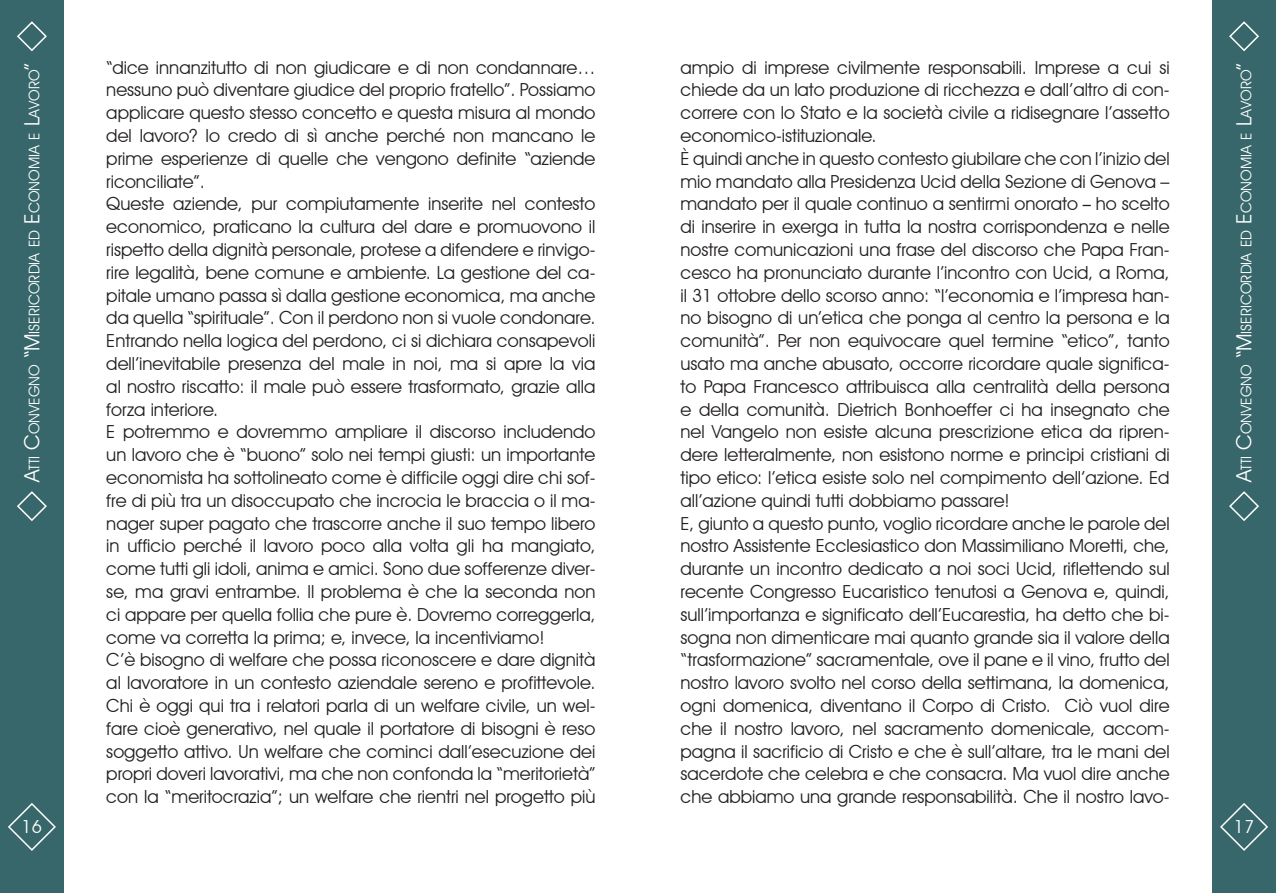
<style>
.page{position:relative;width:1276px;height:893px;background:#fff}
.page>*{position:absolute;margin:0;border:0;box-sizing:border-box;transform-origin:0 0}
.t1{font:18px/22.8px "Avant Garde IT Cby BT";color:#231f20;text-align:justify}
.t2{font:18px "Avant Garde IT Cby BT";color:#fff}
.t3{font:14.7px "Avant Garde IT Cby BT";color:#fff}
.s1{font-size:21px}
.s2{font-family:"Calibri";font-size:16.5px}
</style>
<div class="page">
<div style="left:0;top:0;width:64px;height:893px;background:#37676a"></div>
<svg style="left:17px;top:21px;width:30px;height:31px"></svg>
<svg style="left:17px;top:491px;width:30px;height:30px"></svg>
<svg style="left:8px;top:803px;width:48px;height:48px"></svg>
<div style="left:1212px;top:0;width:64px;height:893px;background:#37676a"></div>
<svg style="left:1229px;top:21px;width:30px;height:31px"></svg>
<svg style="left:1229px;top:491px;width:30px;height:30px"></svg>
<svg style="left:1220px;top:803px;width:48px;height:48px"></svg>
<p class="t3" style="left:25px;top:482px;width:421px;rotate:-90deg"><span class="s1">A</span>tti <span class="s1">C</span>onvegno <span class="s1">“M</span> isericordia ed <span class="s1">E</span> conomia e <span class="s1">L</span>avoro<span class="s1">”</span></p>
<p class="t2" style="left:22px;top:816px;width:22px">16</p>
<p class="t1" style="left:106px;top:56px;width:491px">“dice innanzitutto di non giudicare e di non condannare… nessuno può diventare giudice del proprio fratello”. Possiamo applicare questo stesso concetto e questa misura al mondo del lavoro? Io credo di sì anche perché non mancano le prime esperienze di quelle che vengono definite “aziende riconciliate”.</p>
<p class="t1" style="left:106px;top:192px;width:491px">Queste aziende, pur compiutamente inserite nel contesto economico, praticano la cultura del dare e promuovono il rispetto della dignità personale, protese a difendere e rinvigo&shy;rire legalità, bene comune e ambiente. La gestione del ca&shy;pitale umano passa sì dalla gestione economica, ma anche da quella “spirituale”. Con il perdono non si vuole condonare.<br>Entrando nella logica del perdono, ci si dichiara consapevoli dell’inevitabile presenza del male in noi, ma si apre la via al nostro riscatto: il male può essere trasformato, grazie alla forza interiore.</p>
<p class="t1" style="left:106px;top:420px;width:491px">E potremmo e dovremmo ampliare il discorso includendo un lavoro che è “buono” solo nei tempi giusti: un importante economista ha sottolineato come è difficile oggi dire chi sof&shy;fre di più tra un disoccupato che incrocia le braccia o il ma&shy;nager super pagato che trascorre anche il suo tempo libero in ufficio perché il lavoro poco alla volta gli ha mangiato, come tutti gli idoli, anima e amici. Sono due sofferenze diver&shy;se, ma gravi entrambe. Il problema è che la seconda non ci appare per quella follia che pure è. Dovremo correggerla, come va corretta la prima; e, invece, la incentiviamo!</p>
<p class="t1" style="left:106px;top:648px;width:491px">C’è bisogno di welfare che possa riconoscere e dare dignità al lavoratore in un contesto aziendale sereno e profittevole.<br>Chi è oggi qui tra i relatori parla di un welfare civile, un wel&shy;fare cioè generativo, nel quale il portatore di bisogni è reso soggetto attivo. Un welfare che cominci dall’esecuzione dei propri doveri lavorativi, ma che non confonda la “meritorietà” con la “meritocrazia”; un welfare che rientri nel progetto più</p>
<p class="t1" style="left:680px;top:56px;width:490px">ampio di imprese civilmente responsabili. Imprese a cui si chiede da un lato produzione di ricchezza e dall’altro di con&shy;correre con lo Stato e la società civile a ridisegnare l’assetto economico-istituzionale.</p>
<p class="t1" style="left:680px;top:147px;width:491px">È quindi anche in questo contesto giubilare che con l’inizio del mio mandato alla Presidenza Ucid della Sezione di Genova – mandato per il quale continuo a sentirmi onorato <span class="s2">–</span> ho scelto di inserire in exerga in tutta la nostra corrispondenza e nelle nostre comunicazioni una frase del discorso che Papa Fran&shy;cesco ha pronunciato durante l’incontro con Ucid, a Roma, il 31 ottobre dello scorso anno: “l’economia e l’impresa han&shy;no bisogno di un’etica che ponga al centro la persona e la comunità”. Per non equivocare quel termine “etico”, tanto usato ma anche abusato, occorre ricordare quale significa&shy;to Papa Francesco attribuisca alla centralità della persona e della comunità. Dietrich Bonhoeffer ci ha insegnato che nel Vangelo non esiste alcuna prescrizione etica da ripren&shy;dere letteralmente, non esistono norme e principi cristiani di tipo etico: l’etica esiste solo nel compimento dell’azione. Ed all’azione quindi tutti dobbiamo passare!</p>
<p class="t1" style="left:680px;top:512px;width:491px">E, giunto a questo punto, voglio ricordare anche le parole del nostro Assistente Ecclesiastico don Massimiliano Moretti, che, durante un incontro dedicato a noi soci Ucid, riflettendo sul recente Congresso Eucaristico tenutosi a Genova e, quindi, sull’importanza e significato dell’Eucarestia, ha detto che bi&shy;sogna non dimenticare mai quanto grande sia il valore della “trasformazione” sacramentale, ove il pane e il vino, frutto del nostro lavoro svolto nel corso della settimana, la domenica, ogni domenica, diventano il Corpo di Cristo. Ciò vuol dire che il nostro lavoro, nel sacramento domenicale, accom&shy;pagna il sacrificio di Cristo e che è sull’altare, tra le mani del sacerdote che celebra e che consacra. Ma vuol dire anche che abbiamo una grande responsabilità. Che il nostro lavo-</p>
<p class="t3" style="left:1237px;top:482px;width:421px;rotate:-90deg"><span class="s1">A</span>tti <span class="s1">C</span>onvegno <span class="s1">“M</span> isericordia ed <span class="s1">E</span> conomia e <span class="s1">L</span>avoro<span class="s1">”</span></p>
<p class="t2" style="left:1233px;top:816px;width:22px">17</p>
</div>
